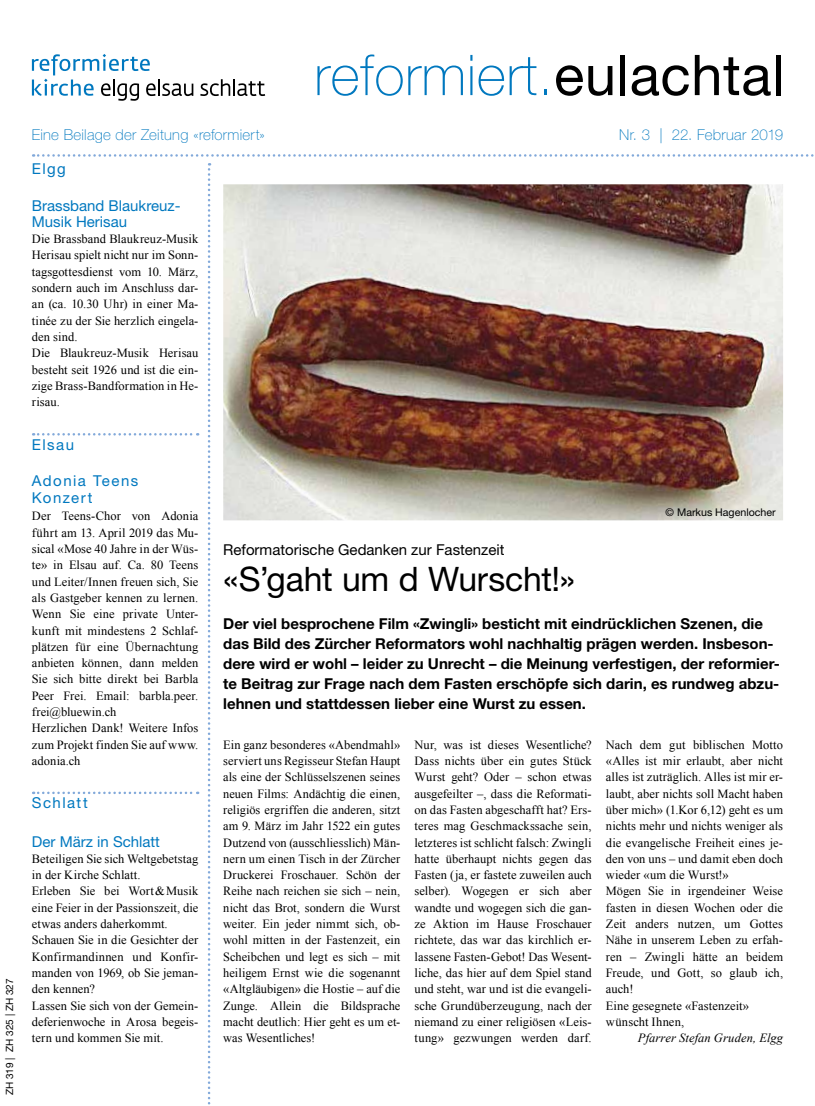
<style>
.page{position:relative;width:815px;height:1106px;background:#fff}
.page>*{position:absolute;margin:0;border:0;box-sizing:border-box;transform-origin:0 0}
.t1{font:100 56.25px "Helvetica Neue LT Std";letter-spacing:.01em;color:#0078bf}
.t2{font:33.75px "Helvetica Neue LT Std";letter-spacing:-.005em;color:#000}
.t3{font:700 15px/20px "Helvetica Neue LT Std";color:#000}
.t4{font:15px/16.2px "Helvetica Neue LT Std";color:#0078bf}
.t5{font:100 15px "Helvetica Neue LT Std";letter-spacing:.015em;color:#0078bf}
.t6{font:15px "Helvetica Neue LT Std";color:#000}
.t7{font:15px/16.2px "Helvetica Neue LT Std";letter-spacing:.095em;color:#0078bf}
.t8{font:12.5px/16.2px "Times New Roman";letter-spacing:.005em;color:#000}
.t9{font:italic 12.5px "Times New Roman";letter-spacing:.01em;color:#000}
.t10{font:10.62px "Helvetica Neue LT Std";color:#000}
.t11{font:10px "Helvetica Neue LT Std";color:#000}
.s1{font-weight:400;color:#000}
</style>
<div class="page">
<svg style="left:208px;top:163px;width:2px;height:942px"></svg>
<svg style="left:33px;top:154px;width:781px;height:3px"></svg>
<svg style="left:33px;top:433px;width:165px;height:2px"></svg>
<svg style="left:33px;top:791px;width:165px;height:3px"></svg>
<svg style="left:32px;top:54px;width:161px;height:47px"></svg>
<svg style="left:200px;top:79px;width:65px;height:17px"></svg>
<img style="left:223px;top:184px;width:560px;height:336px">
<div style="left:209px;top:528px;width:380px;height:85px;background:#fff"></div>
<p class="t11" style="left:4px;top:1095px;width:118px;rotate:-90deg">ZH 319 | ZH 325 | ZH 327</p>
<h1 class="t1" style="left:314px;top:43px;width:472px">reformiert.<span class="s1">eulachtal</span></h1>
<p class="t5" style="left:32px;top:126px;width:234px">Eine Beilage der Zeitung «reformiert»</p>
<p class="t5" style="left:619px;top:126px;width:165px">Nr. 3 | 22. Februar 2019</p>
<p class="t4" style="left:32px;top:160px;width:35px">Elgg</p>
<p class="t4" style="left:32px;top:197px;width:150px">Brassband Blaukreuz-<br>Musik Herisau</p>
<p class="t8" style="left:32px;top:231px;width:168px">Die Brassband Blaukreuz-Musik<br>Herisau spielt nicht nur im Sonn&shy;tagsgottesdienst vom 10. März, sondern auch im Anschluss dar&shy;an (ca. 10.30 Uhr) in einer Ma&shy;tinée zu der Sie herzlich eingela&shy;den sind.<br>Die Blaukreuz-Musik Herisau besteht seit 1926 und ist die ein&shy;zige Brass-Bandformation in He&shy;risau.</p>
<p class="t4" style="left:32px;top:436px;width:44px">Elsau</p>
<p class="t7" style="left:32px;top:472px;width:108px">Adonia Teens<br>Konzert</p>
<p class="t8" style="left:32px;top:508px;width:168px">Der Teens-Chor von Adonia führt am 13. April 2019 das Mu&shy;sical «Mose 40 Jahre in der Wüs&shy;te» in Elsau auf. Ca. 80 Teens und Leiter/Innen freuen sich, Sie als Gastgeber kennen zu lernen.<br>Wenn Sie eine private Unter&shy;kunft mit mindestens 2 Schlaf&shy;plätzen für eine Übernachtung anbieten können, dann melden<br>Sie sich bitte direkt bei Barbla<br>Peer Frei. Email: barbla.peer. frei@bluewin.ch<br>Herzlichen Dank! Weitere Infos zum Projekt finden Sie auf www. adonia.ch</p>
<p class="t7" style="left:32px;top:794px;width:57px">Schlatt</p>
<p class="t4" style="left:32px;top:832px;width:130px">Der März in Schlatt</p>
<p class="t8" style="left:32px;top:850px;width:168px">Beteiligen Sie sich Weltgebetstag in der Kirche Schlatt.<br>Erleben Sie bei Wort&amp;Musik eine Feier in der Passionszeit, die etwas anders daherkommt.<br>Schauen Sie in die Gesichter der<br>Konfirmandinnen und Konfir&shy;manden von 1969, ob Sie jeman&shy;den kennen?<br>Lassen Sie sich von der Gemein&shy;deferienwoche in Arosa begeis&shy;tern und kommen Sie mit.</p>
<p class="t6" style="left:223px;top:540px;width:283px">Reformatorische Gedanken zur Fastenzeit</p>
<h2 class="t2" style="left:223px;top:558px;width:353px">«S’gaht um d Wurscht!»</h2>
<p class="t10" style="left:666px;top:506px;width:112px">© Markus Hagenlocher</p>
<p class="t3" style="left:223px;top:613px;width:558px">Der viel besprochene Film «Zwingli» besticht mit eindrücklichen Szenen, die das Bild des Zürcher Reformators wohl nachhaltig prägen werden. Insbeson&shy;dere wird er wohl – leider zu Unrecht – die Meinung verfestigen, der reformier&shy;te Beitrag zur Frage nach dem Fasten erschöpfe sich darin, es rundweg abzu&shy;lehnen und stattdessen lieber eine Wurst zu essen.</p>
<p class="t8" style="left:223px;top:736px;width:179px;text-align:justify">Ein ganz besonderes «Abendmahl» serviert uns Regisseur Stefan Haupt als eine der Schlüsselszenen seines neuen Films: Andächtig die einen, religiös ergriffen die anderen, sitzt am 9. März im Jahr 1522 ein gutes Dutzend von (ausschliesslich) Män&shy;nern um einen Tisch in der Zürcher Druckerei Froschauer. Schön der Reihe nach reichen sie sich – nein, nicht das Brot, sondern die Wurst weiter. Ein jeder nimmt sich, ob&shy;wohl mitten in der Fastenzeit, ein Scheibchen und legt es sich – mit heiligem Ernst wie die sogenannt «Altgläubigen» die Hostie – auf die Zunge. Allein die Bildsprache macht deutlich: Hier geht es um et&shy;was Wesentliches!</p>
<p class="t8" style="left:415px;top:736px;width:179px;text-align:justify">Nur, was ist dieses Wesentliche?<br>Dass nichts über ein gutes Stück Wurst geht? Oder – schon etwas ausgefeilter –, dass die Reformati&shy;on das Fasten abgeschafft hat? Ers&shy;teres mag Geschmackssache sein, letzteres ist schlicht falsch: Zwingli hatte überhaupt nichts gegen das Fasten (ja, er fastete zuweilen auch selber). Wogegen er sich aber wandte und wogegen sich die gan&shy;ze Aktion im Hause Froschauer richtete, das war das kirchlich er&shy;lassene Fasten-Gebot! Das Wesent&shy;liche, das hier auf dem Spiel stand und steht, war und ist die evangeli&shy;sche Grundüberzeugung, nach der niemand zu einer religiösen «Leis&shy;tung» gezwungen werden darf.</p>
<p class="t8" style="left:606px;top:736px;width:179px">Nach dem gut biblischen Motto «Alles ist mir erlaubt, aber nicht alles ist zuträglich. Alles ist mir er&shy;laubt, aber nichts soll Macht haben über mich» (1.Kor 6,12) geht es um nichts mehr und nichts weniger als die evangelische Freiheit eines je&shy;den von uns – und damit eben doch wieder «um die Wurst!»<br>Mögen Sie in irgendeiner Weise fasten in diesen Wochen oder die<br>Zeit anders nutzen, um Gottes<br>Nähe in unserem Leben zu erfah&shy;ren – Zwingli hätte an beidem<br>Freude, und Gott, so glaub ich, auch!<br>Eine gesegnete «Fastenzeit» wünscht Ihnen,</p>
<p class="t9" style="left:638px;top:1029px;width:147px">Pfarrer Stefan Gruden, Elgg</p>
</div>
